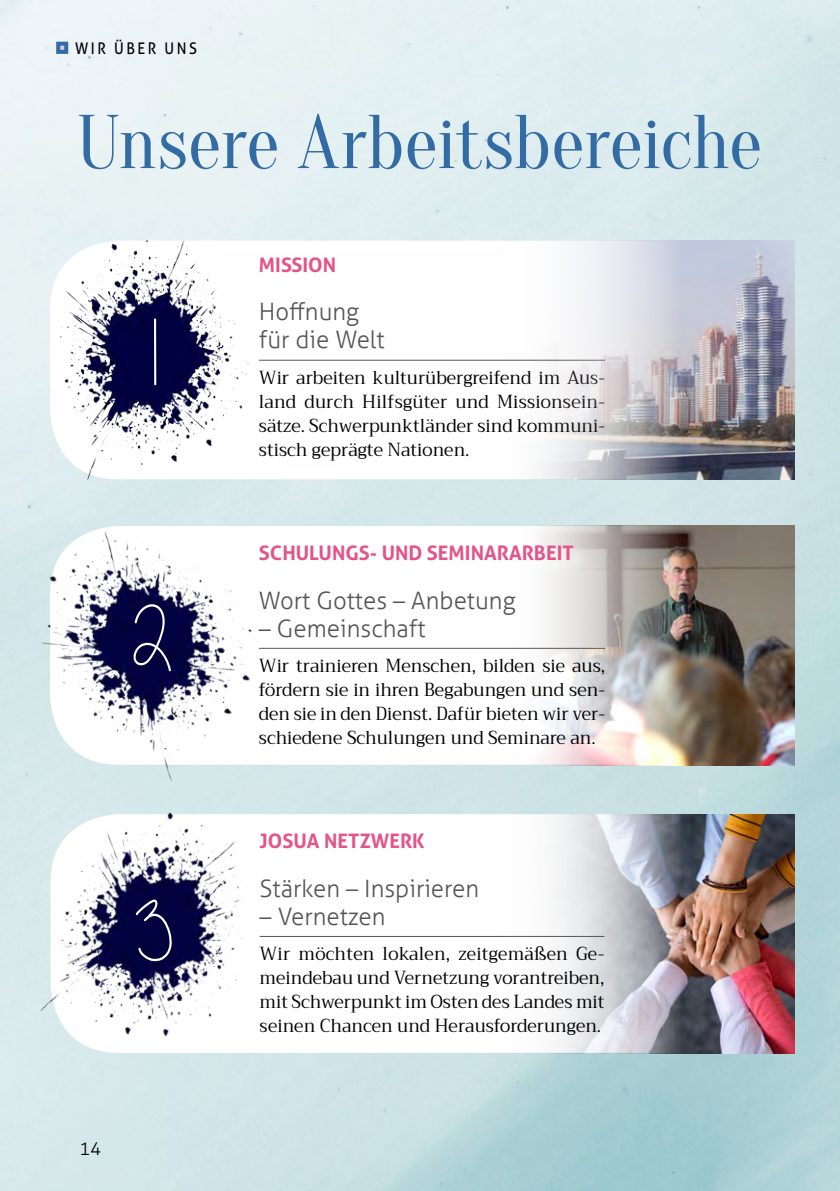
<style>
.page{position:relative;width:840px;height:1191px;background:#fff}
.page>*{position:absolute;margin:0;border:0;box-sizing:border-box;transform-origin:0 0}
.t1{font:96px "Vanessa Marie";color:#fff;scale:.9 1}
.t2{font:76px "Oranienbaum";letter-spacing:-.015em;color:#336ba4}
.t3{font:300 24px/28px "Aller";color:#565655}
.t4{font:700 20px "Aller";color:#e45587}
.t5{font:18.4px/24px "Trirong";color:#000;text-align:justify;scale:.95 1}
.t6{font:300 18px "Aller";color:#000}
.t7{font:16px "Aller";letter-spacing:.17em;color:#000;scale:.9 1}
</style>
<div class="page">
<img style="left:0;top:0;width:839px;height:1191px">
<svg style="left:50px;top:241px;width:430px;height:238px"></svg>
<svg style="left:56px;top:42px;width:12px;height:12px"></svg>
<img style="left:478px;top:814px;width:316px;height:239px">
<img style="left:490px;top:526px;width:304px;height:239px">
<div style="left:257px;top:543px;width:364px;height:222px;background:#fff;opacity:.75"></div>
<hr style="left:259px;top:648px;width:345px;height:1px;background:#565655">
<div style="left:258px;top:831px;width:362px;height:222px;background:#fff;opacity:.75"></div>
<hr style="left:259px;top:936px;width:345px;height:1px;background:#565655">
<img style="left:57px;top:240px;width:192px;height:239px">
<img style="left:3px;top:492px;width:298px;height:307px">
<img style="left:13px;top:784px;width:279px;height:300px">
<div style="left:257px;top:255px;width:364px;height:223px;background:#fff"></div>
<hr style="left:259px;top:360px;width:345px;height:1px;background:#565655">
<img style="left:480px;top:241px;width:314px;height:238px">
<p class="t7" style="left:75px;top:38px;width:137px">WI R ÜBE R UN S</p>
<h2 class="t2" style="left:77px;top:100px;width:687px">Unsere Arbeitsbereiche</h2>
<h1 class="t1" style="left:134px;top:310px;width:25px">1</h1>
<h1 class="t1" style="left:125px;top:596px;width:51px">2</h1>
<h1 class="t1" style="left:130px;top:890px;width:46px">3</h1>
<p class="t6" style="left:79px;top:1137px;width:23px">14</p>
<p class="t4" style="left:259px;top:253px;width:79px">MISSION</p>
<h3 class="t3" style="left:259px;top:298px;width:127px">Hoffnung für die Welt</h3>
<p class="t5" style="left:259px;top:366px;width:366px">Wir arbeiten kulturübergreifend im Aus&shy;land durch Hilfsgüter und Missionsein&shy;sätze. Schwerpunktländer sind kommuni&shy;stisch geprägte Nationen.</p>
<p class="t4" style="left:259px;top:541px;width:316px">SCHULUNGS- UND SEMINARARBEIT</p>
<h3 class="t3" style="left:259px;top:586px;width:258px">Wort Gottes – Anbetung</h3>
<h3 class="t3" style="left:259px;top:614px;width:168px">– Gemeinschaft</h3>
<p class="t5" style="left:259px;top:654px;width:366px">Wir trainieren Menschen, bilden sie aus, fördern sie in ihren Begabungen und sen&shy;den sie in den Dienst. Dafür bieten wir ver&shy;schiedene Schulungen und Seminare an.</p>
<p class="t4" style="left:259px;top:829px;width:166px">JOSUA NETZWERK</p>
<h3 class="t3" style="left:259px;top:874px;width:221px">Stärken – Inspirieren</h3>
<h3 class="t3" style="left:259px;top:902px;width:127px">– Vernetzen</h3>
<p class="t5" style="left:259px;top:942px;width:364px">Wir möchten lokalen, zeitgemäßen Ge&shy;meindebau und Vernetzung vorantreiben, mit Schwerpunkt im Osten des Landes mit seinen Chancen und Herausforderungen.</p>
</div>
